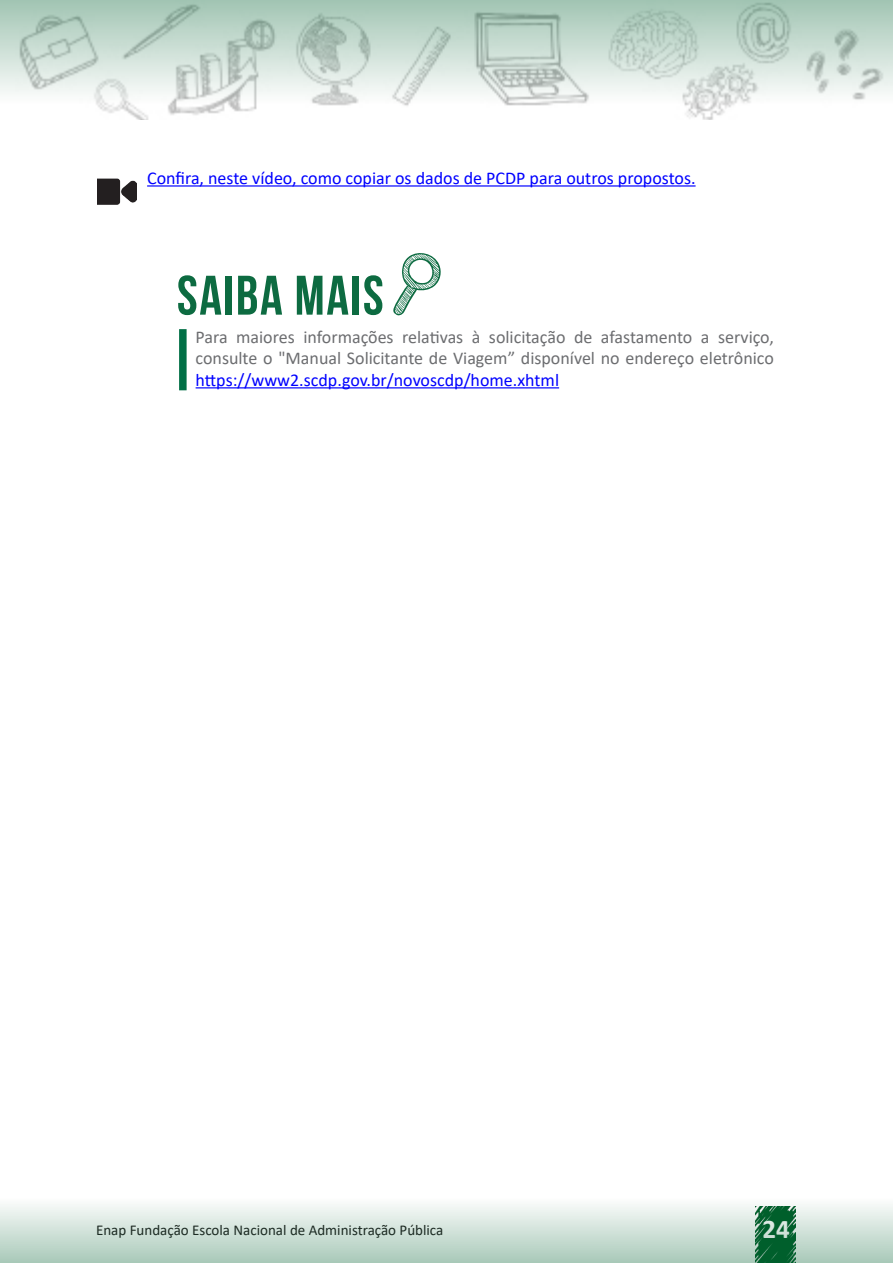
<style>
.page{position:relative;width:893px;height:1263px;background:#fff}
.page>*{position:absolute;margin:0;border:0;box-sizing:border-box;transform-origin:0 0}
.t1{font:55.5px "Bebas Neue";letter-spacing:.03em;color:#0d6b41}
.t2{font:700 27px "Calibri";color:#fff}
.Saiba_mais_texto{font:18px/21.6px "Calibri";color:#6c6d70;text-align:justify}
.texto{font:18px "Calibri";color:#00f}
.t3{font:15px "Calibri";color:#231f20}
.s1{color:#00f}
</style>
<div class="page">
<svg style="left:0;top:0;width:893px;height:120px"></svg>
<svg style="left:0;top:1205px;width:893px;height:58px;background:#c5dad0"></svg>
<hr style="left:147px;top:185px;width:549px;height:2px;background:#00f">
<div style="left:179px;top:329px;width:8px;height:61px;background:#016f45"></div>
<hr style="left:196px;top:387px;width:363px;height:1px;background:#00f">
<img style="left:98px;top:178px;width:38px;height:27px">
<svg style="left:393px;top:253px;width:48px;height:63px"></svg>
<p class="texto" style="left:147px;top:165px;width:550px">Confira, neste vídeo, como copiar os dados de PCDP para outros propostos.</p>
<p class="t1" style="left:177px;top:265px;width:208px">SAIBA MAIS</p>
<p class="Saiba_mais_texto" style="left:196px;top:325px;width:580px">Para maiores informações relativas à solicitação de afastamento a serviço, consulte o "Manual Solicitante de Viagem” disponível no endereço eletrônico <span class="s1">https://www2.scdp.gov.br/novoscdp/home.xhtml</span></p>
<p class="t3" style="left:96px;top:1220px;width:349px">Enap Fundação Escola Nacional de Administração Pública</p>
<h2 class="t2" style="left:763px;top:1210px;width:29px">24</h2>
</div>
